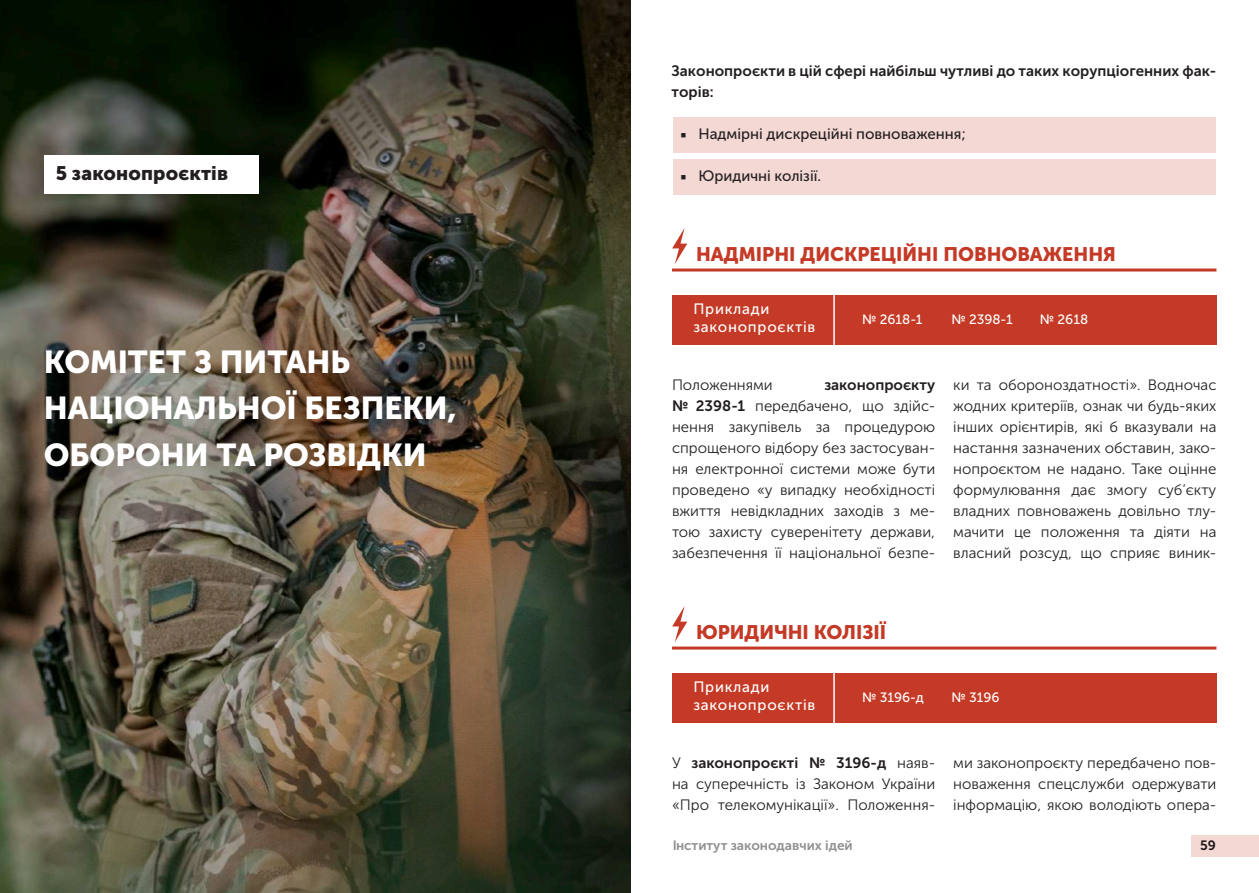
<style>
.page{position:relative;width:1259px;height:893px;background:#fff}
.page>*{position:absolute;margin:0;border:0;box-sizing:border-box;transform-origin:0 0}
.t1{font:31.5px/46.5px "Museo Sans Cyrl 900";color:#fff}
.t2{font:19.5px "Museo Sans Cyrl 900";color:#c43a26}
.t3{font:19.5px "Museo Sans Cyrl 900";letter-spacing:.005em;color:#231f20}
.t4{font:15px/21px "Museo Sans Cyrl 300";color:#231f20;text-align:justify}
.t5{font:15px/21px "Museo Sans Cyrl 700";color:#231f20}
.t6{font:15px "Museo Sans Cyrl 500";color:#231f20}
.t7{font:15px/18px "Museo Sans Cyrl 500";letter-spacing:.05em;color:#fff}
.t8{font:13.5px "Museo Sans Cyrl 500";color:#fff}
.t9{font:13.5px "Museo Sans Cyrl 700";color:#231f20}
.s1{font-family:"Mignon"}
.s2{font-family:"Museo Sans Cyrl 700"}
.s3{font-family:"Museo Sans Cyrl 300"}
</style>
<div class="page">
<div style="left:1191px;top:836px;width:68px;height:21px;background:#f3d8d4"></div>
<div style="left:673px;top:118px;width:542px;height:35px;background:#f3d8d4"></div>
<div style="left:673px;top:160px;width:542px;height:35px;background:#f3d8d4"></div>
<div style="left:672px;top:295px;width:544px;height:50px;background:#c43a26"></div>
<div style="left:672px;top:673px;width:544px;height:50px;background:#c43a26"></div>
<svg style="left:672px;top:228px;width:15px;height:36px"></svg>
<svg style="left:672px;top:606px;width:15px;height:36px"></svg>
<svg style="left:672px;top:268px;width:544px;height:4px;background:#d26a5b"></svg>
<svg style="left:672px;top:646px;width:544px;height:4px;background:#d26a5b"></svg>
<hr style="left:833px;top:293px;width:2px;height:57px;background:#fff">
<hr style="left:833px;top:671px;width:2px;height:57px;background:#fff">
<img style="left:0;top:0;width:630px;height:893px">
<div style="left:44px;top:155px;width:214px;height:38px;background:#fff"></div>
<h2 class="t3" style="left:56px;top:162px;width:174px">5 законопроєктів</h2>
<h1 class="t1" style="left:44px;top:338px;width:415px">КОМІТЕТ З ПИТАНЬ<br>НАЦІОНАЛЬНОЇ БЕЗПЕКИ,<br>ОБОРОНИ ТА РОЗВІДКИ</h1>
<p class="t5" style="left:671px;top:60px;width:546px">Законопроєкти в цій сфері найбільш чутливі до таких корупціогенних фак&shy;торів:</p>
<p class="t6" style="left:680px;top:125px;width:287px"><span class="s1">■</span> Надмірні дискреційні повноваження;</p>
<p class="t6" style="left:680px;top:167px;width:142px"><span class="s1">■</span> Юридичні колізії.</p>
<h2 class="t2" style="left:696px;top:243px;width:421px">НАДМІРНІ ДИСКРЕЦІЙНІ ПОВНОВАЖЕННЯ</h2>
<p class="t7" style="left:693px;top:300px;width:123px">Приклади законопроєктів</p>
<p class="t8" style="left:862px;top:311px;width:62px">№ 2618-1</p>
<p class="t8" style="left:951px;top:311px;width:63px">№ 2398-1</p>
<p class="t8" style="left:1040px;top:311px;width:50px">№ 2618</p>
<p class="t4" style="left:672px;top:374px;width:102px">Положеннями</p>
<p class="t5" style="left:824px;top:374px;width:112px">законопроєкту</p>
<p class="t4" style="left:672px;top:395px;width:265px"><span class="s2">№ 2398-1</span> передбачено, що здійс&shy;нення закупівель за процедурою спрощеного відбору без застосуван&shy;ня електронної системи може бути проведено «у випадку необхідності вжиття невідкладних заходів з ме&shy;тою захисту суверенітету держави, забезпечення її національної безпе-</p>
<p class="t4" style="left:953px;top:374px;width:265px">ки та обороноздатності». Водночас жодних критеріїв, ознак чи будь-яких інших орієнтирів, які б вказували на настання зазначених обставин, зако&shy;нопроєктом не надано. Таке оцінне формулювання дає змогу суб’єкту владних повноважень довільно тлу&shy;мачити це положення та діяти на власний розсуд, що сприяє виник-</p>
<h2 class="t2" style="left:696px;top:621px;width:192px">ЮРИДИЧНІ КОЛІЗІЇ</h2>
<p class="t7" style="left:693px;top:678px;width:123px">Приклади законопроєктів</p>
<p class="t8" style="left:862px;top:689px;width:63px">№ 3196-д</p>
<p class="t8" style="left:951px;top:689px;width:50px">№ 3196</p>
<p class="t5" style="left:672px;top:752px;width:265px"><span class="s3">У</span> законопроєкті № 3196-д <span class="s3">наяв-</span></p>
<p class="t4" style="left:672px;top:773px;width:265px">на суперечність із Законом України «Про телекомунікації». Положення-</p>
<p class="t4" style="left:953px;top:752px;width:265px">ми законопроєкту передбачено пов&shy;новаження спецслужби одержувати інформацію, якою володіють опера-</p>
<p class="t9" style="left:672px;top:838px;width:182px">Інститут законодавчих ідей</p>
<p class="t9" style="left:1200px;top:838px;width:17px">59</p>
</div>
